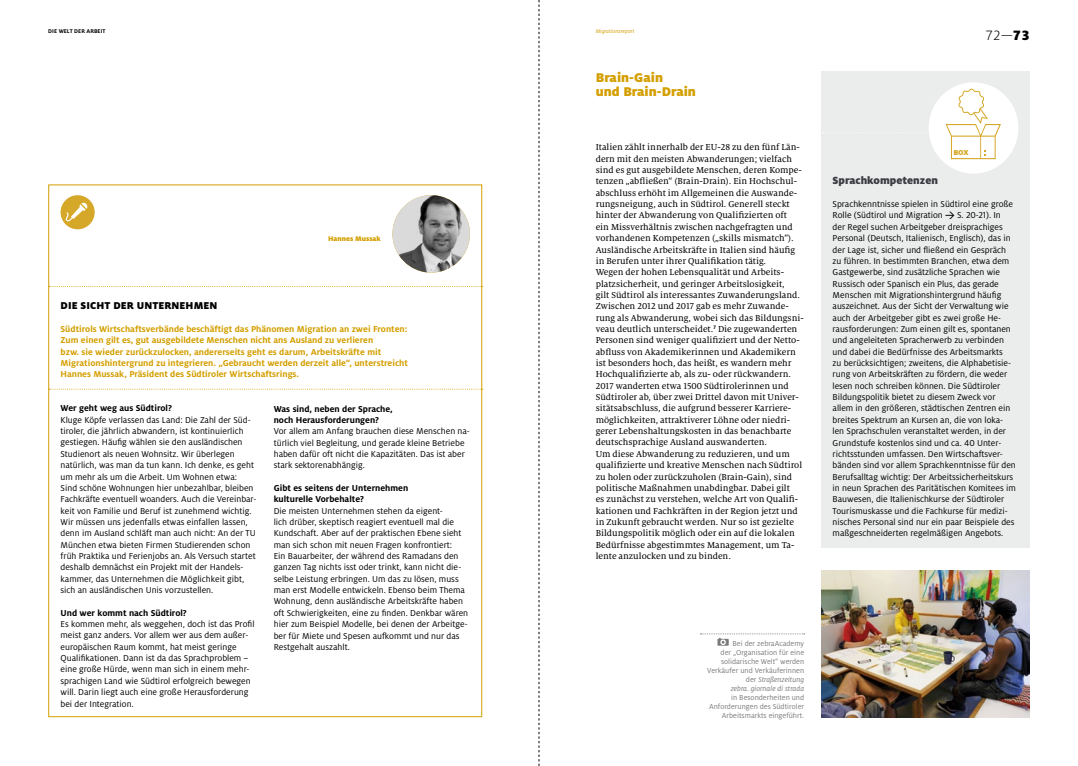
<style>
.page{position:relative;width:1078px;height:766px;background:#fff}
.page>*{position:absolute;margin:0;border:0;box-sizing:border-box;transform-origin:0 0}
.t1{font:300 15px "Milo Pro";color:#000}
.t2{font:900 14px/14px "Milo Pro";color:#d49f00}
.t3{font:900 11.5px "Milo Pro";color:#3c3d43}
.t4{font:900 11px "Milo Pro";letter-spacing:.01em;color:#000}
.t5{font:9.5px/11.3px "Milo Pro";color:#000}
.t6{font:9.5px/11.3px "Milo Serif Pro Text";color:#000}
.t7{font:700 9.5px/11.3px "Milo Pro";color:#d49f00}
.t8{font:700 9.5px/11.3px "Milo Pro";color:#000}
.t9{font:8px/9px "Milo Pro";color:#7c7b7b;text-align:right}
.t10{font:900 8px "Milo Pro";color:#d6a829}
.t11{font:900 7.5px "Milo Pro";color:#d49f00}
.t12{font:700 6px "Milo Pro";letter-spacing:.01em;color:#000}
.t13{font:italic 6px "Milo Pro";letter-spacing:.01em;color:#d49f00}
.s1{font-style:italic}
.s2{font-weight:900}
.s3{font-family:"DIN";font-weight:500}
</style>
<div class="page">
<div style="left:821px;top:71px;width:208px;height:476px;background:#ebecec"></div>
<svg style="left:700px;top:633px;width:104px;height:12px"></svg>
<div style="left:928px;top:82px;width:90px;height:91px;background:#fff;border-radius:50%"></div>
<svg style="left:945px;top:89px;width:55px;height:70px"></svg>
<div style="left:61px;top:195px;width:34px;height:34px;background:#d6a829;border-radius:50%"></div>
<svg style="left:64px;top:201px;width:24px;height:22px"></svg>
<svg style="left:49px;top:388px;width:433px;height:1px"></svg>
<svg style="left:49px;top:286px;width:433px;height:1px"></svg>
<img style="left:392px;top:195px;width:78px;height:77px;border-radius:39px">
<img style="left:821px;top:570px;width:208px;height:147px">
<svg style="left:538px;top:0;width:1px;height:765px"></svg>
<p class="t12" style="left:48px;top:28px;width:59px">DIE WELT DER ARBEIT</p>
<p class="t13" style="left:595px;top:28px;width:40px">Migrationsreport</p>
<p class="t11" style="left:328px;top:234px;width:54px">Hannes Mussak</p>
<p class="t4" style="left:61px;top:299px;width:158px">DIE SICHT DER UNTERNEHMEN</p>
<p class="t7" style="left:61px;top:323px;width:349px">Südtirols Wirtschaftsverbände beschäftigt das Phänomen Migration an zwei Fronten:<br>Zum einen gilt es, gut ausgebildete Menschen nicht ans Ausland zu verlieren<br>bzw. sie wieder zurückzulocken, andererseits geht es darum, Arbeitskräfte mit Migrationshintergrund zu integrieren. „Gebraucht werden derzeit alle“, unterstreicht Hannes Mussak, Präsident des Südtiroler Wirtschaftsrings.</p>
<p class="t8" style="left:61px;top:402px;width:113px">Wer geht weg aus Südtirol?</p>
<p class="t5" style="left:61px;top:414px;width:197px">Kluge Köpfe verlassen das Land: Die Zahl der Süd&shy;tiroler, die jährlich abwandern, ist kontinuierlich gestiegen. Häufig wählen sie den ausländischen Studienort als neuen Wohnsitz. Wir überlegen natürlich, was man da tun kann. Ich denke, es geht um mehr als um die Arbeit. Um Wohnen etwa:<br>Sind schöne Wohnungen hier unbezahlbar, bleiben Fachkräfte eventuell woanders. Auch die Vereinbar&shy;keit von Familie und Beruf ist zunehmend wichtig.<br>Wir müssen uns jedenfalls etwas einfallen lassen, denn im Ausland schläft man auch nicht: An der TU München etwa bieten Firmen Studierenden schon früh Praktika und Ferienjobs an. Als Versuch startet deshalb demnächst ein Projekt mit der Handels&shy;kammer, das Unternehmen die Möglichkeit gibt, sich an ausländischen Unis vorzustellen.</p>
<p class="t8" style="left:61px;top:607px;width:128px">Und wer kommt nach Südtirol?</p>
<p class="t5" style="left:61px;top:618px;width:195px">Es kommen mehr, als weggehen, doch ist das Profil meist ganz anders. Vor allem wer aus dem außer&shy;europäischen Raum kommt, hat meist geringe Qualifikationen. Dann ist da das Sprachproblem – eine große Hürde, wenn man sich in einem mehr&shy;sprachigen Land wie Südtirol erfolgreich bewegen will. Darin liegt auch eine große Herausforderung bei der Integration.</p>
<p class="t8" style="left:274px;top:403px;width:121px">Was sind, neben der Sprache, noch Herausforderungen?</p>
<p class="t5" style="left:274px;top:425px;width:197px">Vor allem am Anfang brauchen diese Menschen na&shy;türlich viel Begleitung, und gerade kleine Betriebe haben dafür oft nicht die Kapazitäten. Das ist aber stark sektorenabhängig.</p>
<p class="t8" style="left:274px;top:482px;width:136px">Gibt es seitens der Unternehmen kulturelle Vorbehalte?</p>
<p class="t5" style="left:274px;top:505px;width:196px">Die meisten Unternehmen stehen da eigent-<br>lich drüber, skeptisch reagiert eventuell mal die Kundschaft. Aber auf der praktischen Ebene sieht man sich schon mit neuen Fragen konfrontiert:<br>Ein Bauarbeiter, der während des Ramadans den ganzen Tag nichts isst oder trinkt, kann nicht die&shy;selbe Leistung erbringen. Um das zu lösen, muss man erst Modelle entwickeln. Ebenso beim Thema Wohnung, denn ausländische Arbeitskräfte haben oft Schwierigkeiten, eine zu finden. Denkbar wären hier zum Beispiel Modelle, bei denen der Arbeitge&shy;ber für Miete und Spesen aufkommt und nur das Restgehalt auszahlt.</p>
<h2 class="t2" style="left:595px;top:71px;width:102px">Brain-Gain<br>und Brain-Drain</h2>
<p class="t6" style="left:595px;top:142px;width:209px">Italien zählt innerhalb der EU-28 zu den fünf Län&shy;dern mit den meisten Abwanderungen; vielfach sind es gut ausgebildete Menschen, deren Kompe&shy;tenzen „abfließen“ (Brain-Drain). Ein Hochschul&shy;abschluss erhöht im Allgemeinen die Auswande&shy;rungsneigung, auch in Südtirol. Generell steckt hinter der Abwanderung von Qualifizierten oft<br>ein Missverhältnis zwischen nachgefragten und vorhandenen Kompetenzen („skills mismatch“).<br>Ausländische Arbeitskräfte in Italien sind häufig in Berufen unter ihrer Qualifikation tätig.<br>Wegen der hohen Lebensqualität und Arbeits&shy;platzsicherheit, und geringer Arbeitslosigkeit,<br>gilt Südtirol als interessantes Zuwanderungsland.<br>Zwischen 2012 und 2017 gab es mehr Zuwande&shy;rung als Abwanderung, wobei sich das Bildungsni&shy;veau deutlich unterscheidet.<sup>7</sup> Die zugewanderten Personen sind weniger qualifiziert und der Netto&shy;abfluss von Akademikerinnen und Akademikern ist besonders hoch, das heißt, es wandern mehr Hochqualifizierte ab, als zu- oder rückwandern.<br>2017 wanderten etwa 1500 Südtirolerinnen und Südtiroler ab, über zwei Drittel davon mit Univer&shy;sitätsabschluss, die aufgrund besserer Karriere&shy;möglichkeiten, attraktiverer Löhne oder niedri&shy;gerer Lebenshaltungskosten in das benachbarte deutschsprachige Ausland auswanderten.<br>Um diese Abwanderung zu reduzieren, und um qualifizierte und kreative Menschen nach Südtirol zu holen oder zurückzuholen (Brain-Gain), sind politische Maßnahmen unabdingbar. Dabei gilt<br>es zunächst zu verstehen, welche Art von Qualifi&shy;kationen und Fachkräften in der Region jetzt und in Zukunft gebraucht werden. Nur so ist gezielte Bildungspolitik möglich oder ein auf die lokalen Bedürfnisse abgestimmtes Management, um Ta&shy;lente anzulocken und zu binden.</p>
<p class="t9" style="left:707px;top:638px;width:98px">Bei der zebraAcademy<br>der „Organisation für eine solidarische Welt“ werden<br>Verkäufer und Verkäuferinnen der <span class="s1">Straßenzeitung<br>zebra. giornale di strada</span></p>
<p class="t9" style="left:709px;top:692px;width:97px">in Besonderheiten und<br>Anforderungen des Südtiroler<br>Arbeitsmarkts eingeführt.</p>
<h1 class="t1" style="left:985px;top:27px;width:46px">72—<span class="s2">73</span></h1>
<p class="t10" style="left:953px;top:148px;width:17px">BOX</p>
<p class="t3" style="left:832px;top:174px;width:107px">Sprachkompetenzen</p>
<p class="t5" style="left:832px;top:198px;width:185px">Sprachkenntnisse spielen in Südtirol eine große Rolle (Südtirol und Migration <span class="s3">&gt;</span> S. 20-21). In der Regel suchen Arbeitgeber dreisprachiges Personal (Deutsch, Italienisch, Englisch), das in der Lage ist, sicher und fließend ein Gespräch zu führen. In bestimmten Branchen, etwa dem Gastgewerbe, sind zusätzliche Sprachen wie Russisch oder Spanisch ein Plus, das gerade Menschen mit Migrationshintergrund häufig auszeichnet. Aus der Sicht der Verwaltung wie auch der Arbeitgeber gibt es zwei große He&shy;rausforderungen: Zum einen gilt es, spontanen und angeleiteten Spracherwerb zu verbinden und dabei die Bedürfnisse des Arbeitsmarkts<br>zu berücksichtigen; zweitens, die Alphabetisie&shy;rung von Arbeitskräften zu fördern, die weder lesen noch schreiben können. Die Südtiroler Bildungspolitik bietet zu diesem Zweck vor allem in den größeren, städtischen Zentren ein breites Spektrum an Kursen an, die von loka&shy;len Sprachschulen veranstaltet werden, in der Grundstufe kostenlos sind und ca. 40 Unter&shy;richtsstunden umfassen. Den Wirtschaftsver&shy;bänden sind vor allem Sprachkenntnisse für den Berufsalltag wichtig: Der Arbeitssicherheitskurs in neun Sprachen des Paritätischen Komitees im Bauwesen, die Italienischkurse der Südtiroler Tourismuskasse und die Fachkurse für medizi&shy;nisches Personal sind nur ein paar Beispiele des maßgeschneiderten regelmäßigen Angebots.</p>
</div>
